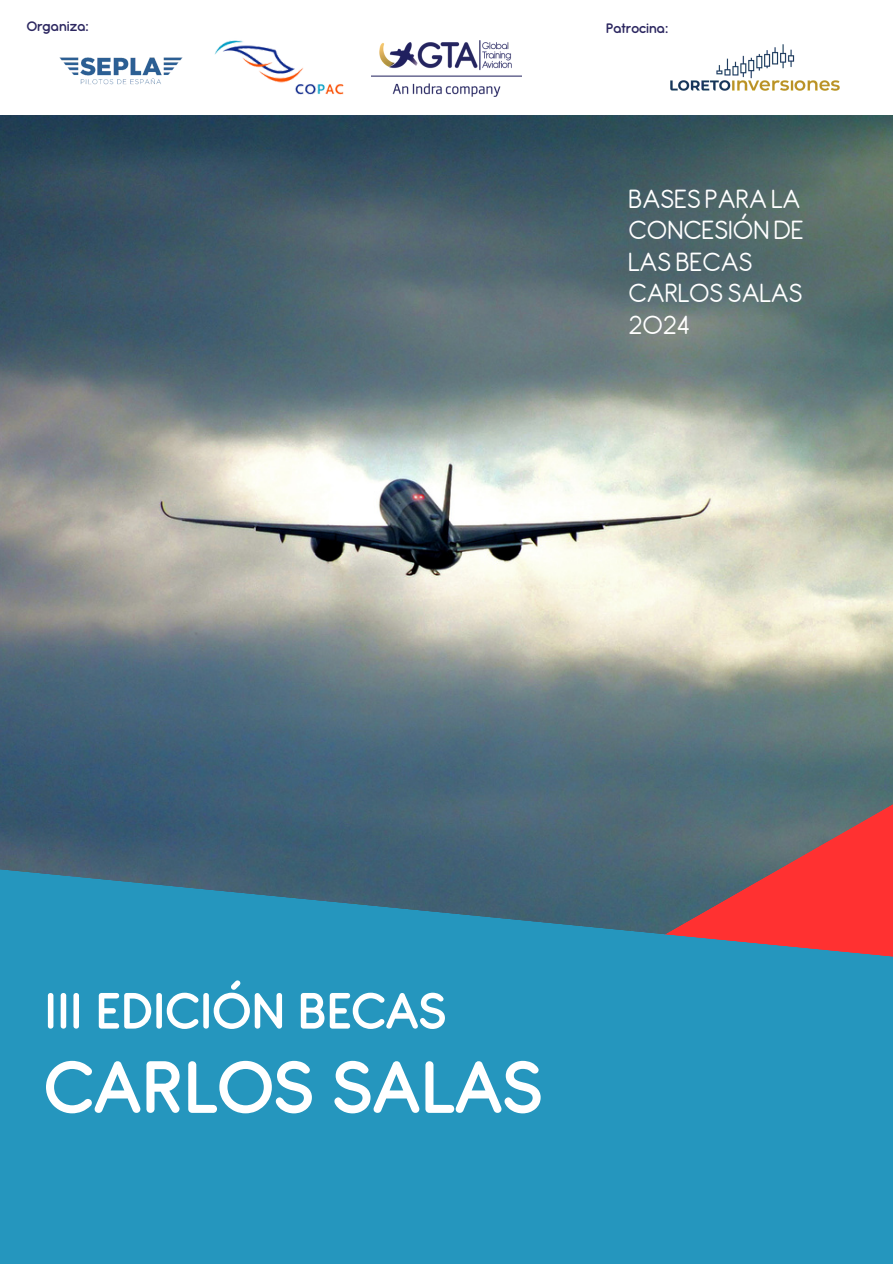
<style>
.page{position:relative;width:893px;height:1264px;background:#fff}
.page>*{position:absolute;margin:0;border:0;box-sizing:border-box;transform-origin:0 0}
.t1{font:600 80.7px "Antipasto Pro";color:#fff}
.t2{font:600 55.65px "Antipasto Pro";color:#fff}
.t3{font:28.65px/31.5px "Antipasto";color:#fff}
.t4{font:600 15px "Antipasto Pro";color:#2c2760}
</style>
<div class="page">
<img style="left:0;top:115px;width:892px;height:751px">
<svg style="left:628px;top:784px;width:264px;height:82px;background:#6e656c"></svg>
<svg style="left:0;top:866px;width:892px;height:397px;background:#2f8eb2"></svg>
<img style="left:670px;top:44px;width:170px;height:47px">
<img style="left:201px;top:40px;width:156px;height:106px">
<img style="left:44px;top:57px;width:153px;height:64px">
<img style="left:372px;top:40px;width:149px;height:57px">
<p class="t4" style="left:27px;top:21px;width:64px">Organiza:</p>
<p class="t4" style="left:605px;top:23px;width:64px">Patrocina:</p>
<h3 class="t3" style="left:628px;top:182px;width:177px">BASES PARALA<br>CONCESIÓN DE<br>LAS BECAS<br>CARLOS SALAS<br>2024</h3>
<h2 class="t2" style="left:44px;top:992px;width:403px">III EDICIÓN BECAS</h2>
<h1 class="t1" style="left:44px;top:1061px;width:500px">CARLOS SALAS</h1>
</div>
